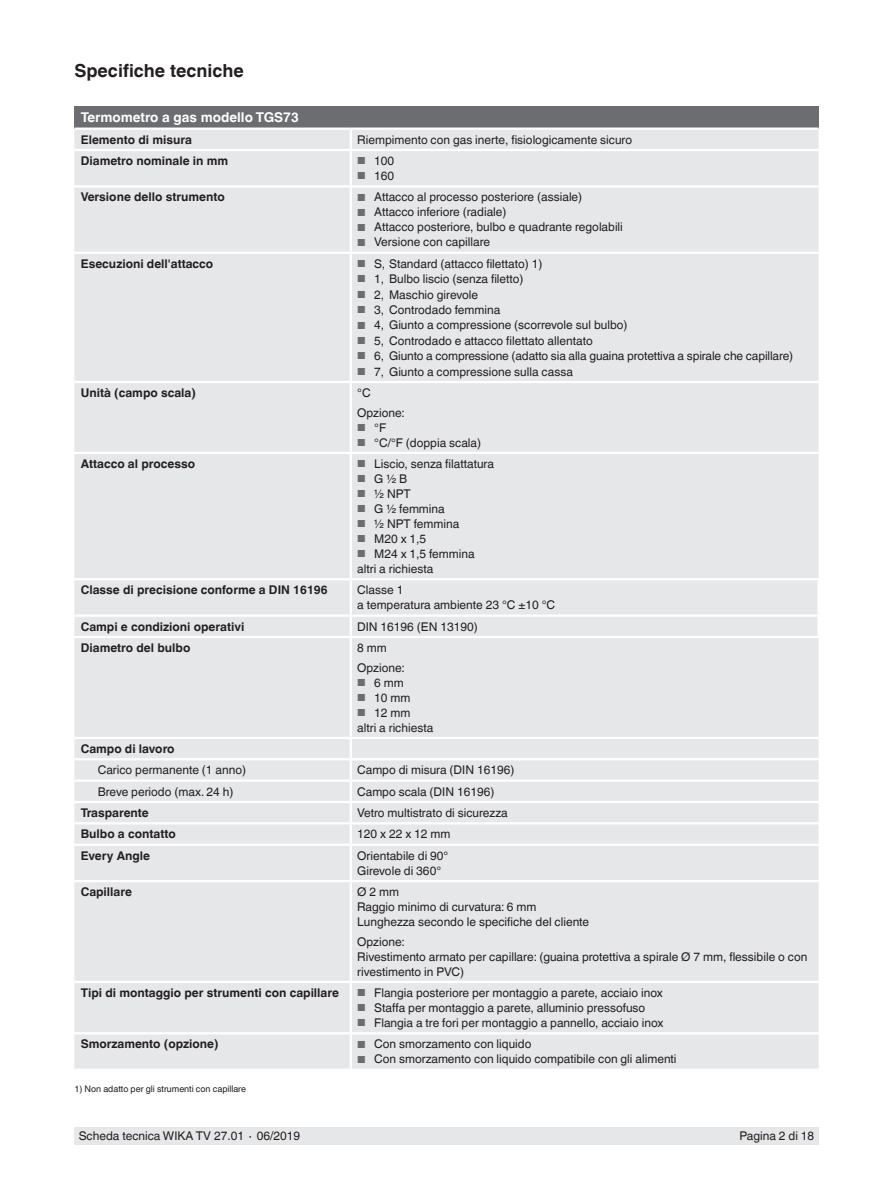
<style>
.page{position:relative;width:893px;height:1188px;background:#fff}
.page>*{position:absolute;margin:0;border:0;box-sizing:border-box;transform-origin:0 0}
.t1{font:700 18px "Helvetica World";color:#231f20}
.t2{font:700 13.5px "Helvetica World";color:#fff}
.t3{font:12px/15px "Helvetica World";color:#231f20}
.t4{font:700 12px "Helvetica World";color:#231f20}
.t5{font:9px "Helvetica World";color:#231f20}
.s1{font-size:10.2px;color:#6c6d70}
</style>
<div class="page">
<div style="left:74px;top:1128px;width:745px;height:17px;background:#e6e7e9"></div>
<div style="left:74px;top:106px;width:745px;height:23px;background:#6c6d70"></div>
<div style="left:74px;top:130px;width:745px;height:939px;background:#e6e7e9"></div>
<hr style="left:74px;top:128px;width:277px;height:2px;background:#fff">
<hr style="left:351px;top:128px;width:468px;height:2px;background:#fff">
<svg style="left:350px;top:130px;width:2px;height:19px"></svg>
<hr style="left:817px;top:580px;width:3px;height:35px;background:#fff">
<hr style="left:817px;top:617px;width:3px;height:19px;background:#fff">
<hr style="left:351px;top:578px;width:469px;height:2px;background:#fff">
<hr style="left:350px;top:580px;width:2px;height:35px;background:#fff">
<hr style="left:351px;top:615px;width:469px;height:2px;background:#fff">
<svg style="left:350px;top:617px;width:2px;height:19px"></svg>
<hr style="left:74px;top:149px;width:277px;height:2px;background:#fff">
<hr style="left:351px;top:149px;width:468px;height:2px;background:#fff">
<hr style="left:350px;top:151px;width:2px;height:34px;background:#fff">
<hr style="left:74px;top:185px;width:277px;height:3px;background:#fff">
<hr style="left:351px;top:185px;width:468px;height:3px;background:#fff">
<hr style="left:350px;top:188px;width:2px;height:64px;background:#fff">
<hr style="left:74px;top:252px;width:277px;height:2px;background:#fff">
<hr style="left:351px;top:252px;width:468px;height:2px;background:#fff">
<hr style="left:350px;top:254px;width:2px;height:127px;background:#fff">
<hr style="left:74px;top:381px;width:277px;height:2px;background:#fff">
<hr style="left:351px;top:381px;width:468px;height:2px;background:#fff">
<hr style="left:350px;top:383px;width:2px;height:69px;background:#fff">
<hr style="left:74px;top:452px;width:277px;height:2px;background:#fff">
<hr style="left:351px;top:452px;width:468px;height:2px;background:#fff">
<hr style="left:350px;top:454px;width:2px;height:124px;background:#fff">
<hr style="left:74px;top:578px;width:277px;height:2px;background:#fff">
<hr style="left:74px;top:615px;width:277px;height:2px;background:#fff">
<hr style="left:74px;top:636px;width:277px;height:2px;background:#fff">
<hr style="left:351px;top:636px;width:469px;height:2px;background:#fff">
<hr style="left:350px;top:638px;width:2px;height:99px;background:#fff">
<hr style="left:74px;top:737px;width:277px;height:2px;background:#fff">
<hr style="left:351px;top:737px;width:468px;height:2px;background:#fff">
<svg style="left:350px;top:739px;width:2px;height:19px"></svg>
<hr style="left:74px;top:758px;width:277px;height:2px;background:#fff">
<hr style="left:351px;top:758px;width:468px;height:2px;background:#fff">
<hr style="left:350px;top:760px;width:2px;height:20px;background:#fff">
<hr style="left:74px;top:780px;width:277px;height:2px;background:#fff">
<hr style="left:351px;top:780px;width:468px;height:2px;background:#fff">
<hr style="left:74px;top:801px;width:277px;height:2px;background:#fff">
<hr style="left:351px;top:801px;width:468px;height:2px;background:#fff">
<svg style="left:350px;top:782px;width:2px;height:40px"></svg>
<hr style="left:74px;top:822px;width:277px;height:2px;background:#fff">
<hr style="left:351px;top:822px;width:468px;height:2px;background:#fff">
<hr style="left:350px;top:824px;width:2px;height:20px;background:#fff">
<hr style="left:74px;top:844px;width:277px;height:2px;background:#fff">
<hr style="left:351px;top:844px;width:468px;height:2px;background:#fff">
<hr style="left:350px;top:846px;width:2px;height:34px;background:#fff">
<hr style="left:74px;top:880px;width:277px;height:2px;background:#fff">
<hr style="left:351px;top:880px;width:468px;height:2px;background:#fff">
<hr style="left:350px;top:882px;width:2px;height:99px;background:#fff">
<hr style="left:74px;top:981px;width:277px;height:2px;background:#fff">
<hr style="left:351px;top:981px;width:468px;height:2px;background:#fff">
<hr style="left:350px;top:983px;width:2px;height:49px;background:#fff">
<hr style="left:74px;top:1032px;width:277px;height:2px;background:#fff">
<hr style="left:351px;top:1032px;width:468px;height:2px;background:#fff">
<hr style="left:350px;top:1034px;width:2px;height:35px;background:#fff">
<h1 class="t1" style="left:74px;top:60px;width:171px">Specifiche tecniche</h1>
<p class="t2" style="left:81px;top:110px;width:220px">Termometro a gas modello TGS73</p>
<p class="t4" style="left:81px;top:132px;width:113px">Elemento di misura</p>
<p class="t3" style="left:357px;top:132px;width:276px">Riempimento con gas inerte, fisiologicamente sicuro</p>
<p class="t4" style="left:81px;top:154px;width:149px">Diametro nominale in mm</p>
<p class="t3" style="left:357px;top:153px;width:39px"><span class="s1">■</span> 100</p>
<p class="t3" style="left:357px;top:168px;width:39px"><span class="s1">■</span> 160</p>
<p class="t4" style="left:81px;top:190px;width:146px">Versione dello strumento</p>
<p class="t3" style="left:357px;top:190px;width:227px"><span class="s1">■</span> Attacco al processo posteriore (assiale)</p>
<p class="t3" style="left:357px;top:205px;width:151px"><span class="s1">■</span> Attacco inferiore (radiale)</p>
<p class="t3" style="left:357px;top:220px;width:267px"><span class="s1">■</span> Attacco posteriore, bulbo e quadrante regolabili</p>
<p class="t3" style="left:357px;top:235px;width:134px"><span class="s1">■</span> Versione con capillare</p>
<p class="t4" style="left:81px;top:257px;width:134px">Esecuzioni dell'attacco</p>
<p class="t3" style="left:357px;top:256px;width:187px"><span class="s1">■</span> S, Standard (attacco filettato) 1)</p>
<p class="t3" style="left:357px;top:272px;width:168px"><span class="s1">■</span> 1, Bulbo liscio (senza filetto)</p>
<p class="t3" style="left:357px;top:287px;width:122px"><span class="s1">■</span> 2, Maschio girevole</p>
<p class="t3" style="left:357px;top:302px;width:145px"><span class="s1">■</span> 3, Controdado femmina</p>
<p class="t3" style="left:357px;top:318px;width:272px"><span class="s1">■</span> 4, Giunto a compressione (scorrevole sul bulbo)</p>
<p class="t3" style="left:357px;top:333px;width:237px"><span class="s1">■</span> 5, Controdado e attacco filettato allentato</p>
<p class="t3" style="left:357px;top:349px;width:438px"><span class="s1">■</span> 6, Giunto a compressione (adatto sia alla guaina protettiva a spirale che capillare)</p>
<p class="t3" style="left:357px;top:364px;width:217px"><span class="s1">■</span> 7, Giunto a compressione sulla cassa</p>
<p class="t4" style="left:81px;top:386px;width:117px">Unità (campo scala)</p>
<p class="t3" style="left:357px;top:383px;width:49px;line-height:19.5px">°C<br>Opzione:</p>
<p class="t3" style="left:357px;top:420px;width:30px"><span class="s1">■</span> °F</p>
<p class="t3" style="left:357px;top:435px;width:125px"><span class="s1">■</span> °C/°F (doppia scala)</p>
<p class="t4" style="left:81px;top:457px;width:116px">Attacco al processo</p>
<p class="t3" style="left:357px;top:456px;width:138px"><span class="s1">■</span> Liscio, senza filattatura</p>
<p class="t3" style="left:357px;top:471px;width:52px"><span class="s1">■</span> G ½ B</p>
<p class="t3" style="left:357px;top:486px;width:55px"><span class="s1">■</span> ½ NPT</p>
<p class="t3" style="left:357px;top:501px;width:89px"><span class="s1">■</span> G ½ femmina</p>
<p class="t3" style="left:357px;top:516px;width:104px"><span class="s1">■</span> ½ NPT femmina</p>
<p class="t3" style="left:357px;top:531px;width:71px"><span class="s1">■</span> M20 x 1,5</p>
<p class="t3" style="left:357px;top:546px;width:119px"><span class="s1">■</span> M24 x 1,5 femmina altri a richiesta</p>
<p class="t4" style="left:81px;top:583px;width:248px">Classe di precisione conforme a DIN 16196</p>
<p class="t3" style="left:357px;top:583px;width:200px">Classe 1<br>a temperatura ambiente 23 °C ±10 °C</p>
<p class="t4" style="left:81px;top:619px;width:165px">Campi e condizioni operativi</p>
<p class="t3" style="left:357px;top:619px;width:122px">DIN 16196 (EN 13190)</p>
<p class="t4" style="left:81px;top:641px;width:111px">Diametro del bulbo</p>
<p class="t3" style="left:357px;top:638px;width:49px;line-height:19.5px">8 mm<br>Opzione:</p>
<p class="t3" style="left:357px;top:675px;width:48px"><span class="s1">■</span> 6 mm</p>
<p class="t3" style="left:357px;top:690px;width:55px"><span class="s1">■</span> 10 mm</p>
<p class="t3" style="left:357px;top:705px;width:78px"><span class="s1">■</span> 12 mm<br>altri a richiesta</p>
<p class="t4" style="left:81px;top:742px;width:95px">Campo di lavoro</p>
<p class="t3" style="left:98px;top:763px;width:150px">Carico permanente (1 anno)</p>
<p class="t3" style="left:357px;top:763px;width:159px">Campo di misura (DIN 16196)</p>
<p class="t3" style="left:98px;top:784px;width:137px">Breve periodo (max. 24 h)</p>
<p class="t3" style="left:357px;top:784px;width:139px">Campo scala (DIN 16196)</p>
<p class="t4" style="left:81px;top:806px;width:70px">Trasparente</p>
<p class="t3" style="left:357px;top:805px;width:152px">Vetro multistrato di sicurezza</p>
<p class="t4" style="left:81px;top:827px;width:96px">Bulbo a contatto</p>
<p class="t3" style="left:357px;top:827px;width:95px">120 x 22 x 12 mm</p>
<p class="t4" style="left:81px;top:849px;width:71px">Every Angle</p>
<p class="t3" style="left:357px;top:848px;width:93px">Orientabile di 90°<br>Girevole di 360°</p>
<p class="t4" style="left:81px;top:885px;width:53px">Capillare</p>
<p class="t3" style="left:357px;top:884px;width:234px">Ø 2 mm<br>Raggio minimo di curvatura: 6 mm<br>Lunghezza secondo le specifiche del cliente</p>
<p class="t3" style="left:357px;top:934px;width:452px">Opzione:<br>Rivestimento armato per capillare: (guaina protettiva a spirale Ø 7 mm, flessibile o con rivestimento in PVC)</p>
<p class="t4" style="left:81px;top:986px;width:260px">Tipi di montaggio per strumenti con capillare</p>
<p class="t3" style="left:357px;top:985px;width:307px"><span class="s1">■</span> Flangia posteriore per montaggio a parete, acciaio inox</p>
<p class="t3" style="left:357px;top:1000px;width:290px"><span class="s1">■</span> Staffa per montaggio a parete, alluminio pressofuso</p>
<p class="t3" style="left:357px;top:1015px;width:308px"><span class="s1">■</span> Flangia a tre fori per montaggio a pannello, acciaio inox</p>
<p class="t4" style="left:81px;top:1037px;width:139px">Smorzamento (opzione)</p>
<p class="t3" style="left:357px;top:1037px;width:176px"><span class="s1">■</span> Con smorzamento con liquido</p>
<p class="t3" style="left:357px;top:1052px;width:321px"><span class="s1">■</span> Con smorzamento con liquido compatibile con gli alimenti</p>
<p class="t5" style="left:74px;top:1083px;width:173px">1) Non adatto per gli strumenti con capillare</p>
<p class="t3" style="left:79px;top:1129px;width:223px">Scheda tecnica WIKA TV 27.01 ∙ 06/2019</p>
<p class="t3" style="left:740px;top:1129px;width:76px">Pagina 2 di 18</p>
</div>
